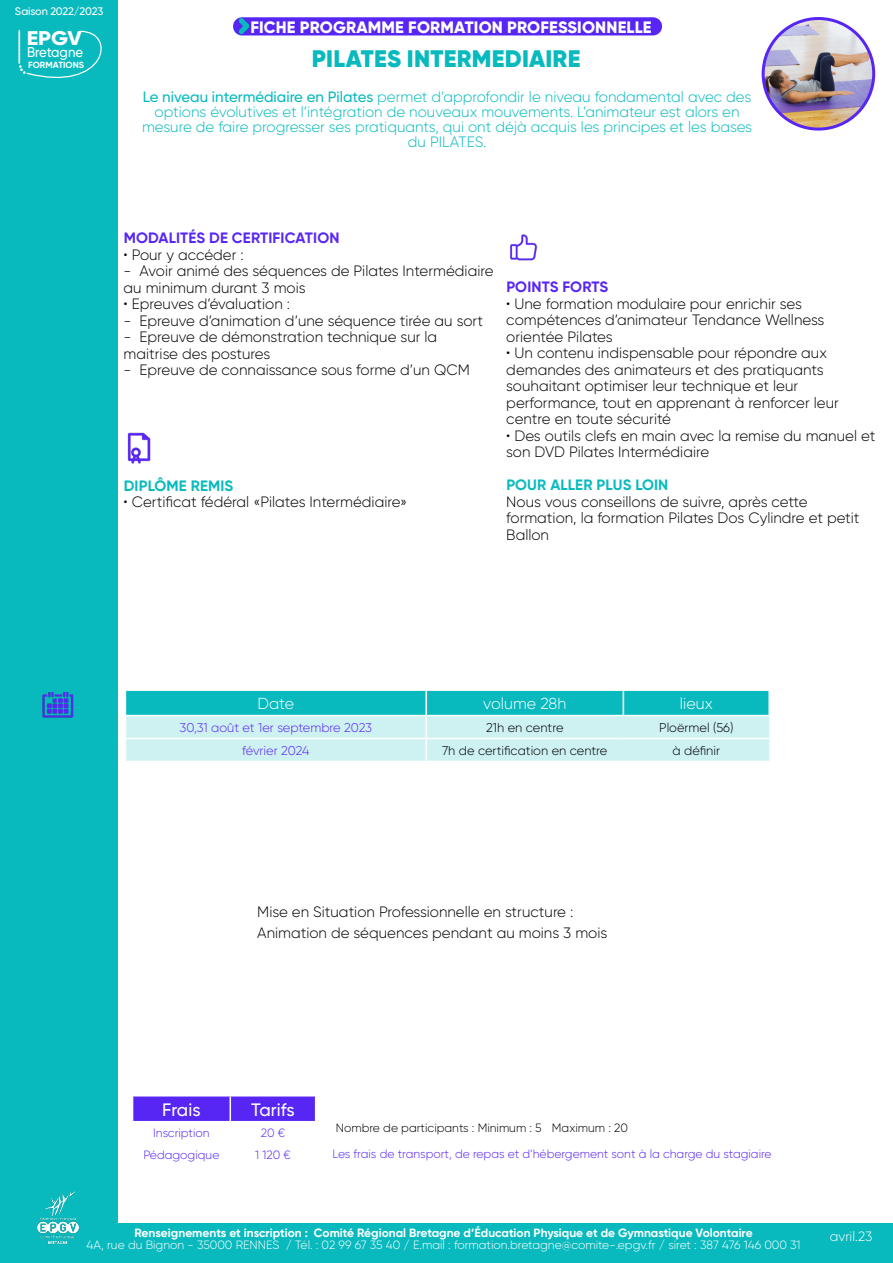
<style>
.page{position:relative;width:893px;height:1263px;background:#fff}
.page>*{position:absolute;margin:0;border:0;box-sizing:border-box;transform-origin:0 0}
.t1{font:900 24px "Gilroy";letter-spacing:.01em;color:#08babe}
.t2{font:800 19.8px "Gilroy";color:#fff;scale:1.1 1}
.t3{font:500 18px "Gilroy";color:#fff}
.t4{font:800 16.5px "Gilroy";letter-spacing:.01em;color:#fff}
.t5{font:300 15.9px "Gilroy";color:#fff}
.t6{font:300 15px/16.5px "Gilroy";color:#000}
.t7{font:300 15px/15px "Gilroy";color:#08babe;text-align:center}
.t8{font:700 15px "Gilroy";letter-spacing:.01em;color:#5826f4}
.t9{font:700 15px "Gilroy";letter-spacing:.01em;color:#08babe}
.t10{font:500 14.25px "Gilroy";color:#fff;scale:.93 1}
.t11{font:300 13.5px "Gilroy";color:#fff}
.t12{font:300 12.75px "Gilroy";color:#000}
.t13{font:300 12.75px "Gilroy";letter-spacing:-.005em;color:#5826f4}
.t14{font:300 12px "Gilroy";color:#fff}
.t15{font:300 12px "Gilroy";color:#5826f4}
.t16{font:700 12px "Gilroy";color:#fff}
.t17{font:300 12px "Gilroy";color:#000}
.t18{font:500 10.95px "Gilroy";letter-spacing:-.02em;color:#fff}
.t19{font:700 9px "Gilroy";color:#fff}
.s1{font-weight:500}
</style>
<div class="page">
<div style="left:0;top:0;width:118px;height:1263px;background:#08babe"></div>
<div style="left:232px;top:16px;width:432px;height:21px;background:#5826f4;border-radius:11px"></div>
<div style="left:230px;top:14px;width:435px;height:24px;border:3px solid #fff;border-radius:11px"></div>
<img style="left:236px;top:17px;width:18px;height:19px">
<img style="left:42px;top:692px;width:32px;height:26px">
<svg style="left:125px;top:690px;width:644px;height:71px;background:#8ddfe0"></svg>
<hr style="left:425px;top:716px;width:2px;height:22px;background:#fff">
<hr style="left:425px;top:739px;width:2px;height:22px;background:#fff">
<hr style="left:426px;top:715px;width:197px;height:1px;background:#fff">
<hr style="left:623px;top:715px;width:147px;height:1px;background:#fff">
<hr style="left:426px;top:738px;width:197px;height:1px;background:#fff">
<hr style="left:623px;top:738px;width:146px;height:1px;background:#fff">
<svg style="left:132px;top:1096px;width:184px;height:26px;background:#6537f4"></svg>
<svg style="left:19px;top:30px;width:83px;height:48px"></svg>
<div style="left:0;top:1224px;width:893px;height:39px;background:#08babe"></div>
<img style="left:37px;top:1191px;width:42px;height:54px">
<img style="left:763px;top:19px;width:111px;height:110px;border-radius:55px">
<div style="left:762px;top:17px;width:113px;height:114px;border:3px solid #5826f4;border-radius:50%"></div>
<img style="left:510px;top:234px;width:27px;height:27px">
<img style="left:127px;top:433px;width:24px;height:31px">
<p class="t18" style="left:15px;top:4px;width:90px">Saison 2022/2023</p>
<h2 class="t2" style="left:27px;top:25px;width:52px">EPGV</h2>
<p class="t10" style="left:27px;top:43px;width:62px">Bretagne</p>
<p class="t19" style="left:28px;top:59px;width:58px">FORMATIONS</p>
<p class="t4" style="left:250px;top:17px;width:403px">FICHE PROGRAMME FORMATION PROFESSIONNELLE</p>
<h1 class="t1" style="left:312px;top:43px;width:270px">PILATES INTERMEDIAIRE</h1>
<p class="t7" style="left:142px;top:89px;width:611px"><span class="s1">Le niveau intermédiaire en Pilates</span> permet d’approfondir le niveau fondamental avec des options évolutives et l’intégration de nouveaux mouvements. L’animateur est alors en mesure de faire progresser ses pratiquants, qui ont déjà acquis les principes et les bases du PILATES.</p>
<p class="t8" style="left:124px;top:228px;width:217px">MODALITÉS DE CERTIFICATION</p>
<p class="t6" style="left:124px;top:246px;width:122px">• Pour y accéder :</p>
<p class="t6" style="left:124px;top:262px;width:371px">- Avoir animé des séquences de Pilates Intermédiaire au minimum durant 3 mois</p>
<p class="t6" style="left:124px;top:295px;width:168px">• Epreuves d’évaluation :</p>
<p class="t6" style="left:124px;top:312px;width:361px">- Epreuve d’animation d’une séquence tirée au sort</p>
<p class="t6" style="left:124px;top:328px;width:315px">- Epreuve de démonstration technique sur la maitrise des postures</p>
<p class="t6" style="left:124px;top:361px;width:348px">- Epreuve de connaissance sous forme d’un QCM</p>
<p class="t9" style="left:124px;top:476px;width:111px">DIPLÔME REMIS</p>
<p class="t6" style="left:124px;top:493px;width:285px">• Certificat fédéral «Pilates Intermédiaire»</p>
<p class="t8" style="left:506px;top:277px;width:103px">POINTS FORTS</p>
<p class="t6" style="left:506px;top:295px;width:319px">• Une formation modulaire pour enrichir ses compétences d’animateur Tendance Wellness orientée Pilates</p>
<p class="t6" style="left:506px;top:344px;width:334px">• Un contenu indispensable pour répondre aux demandes des animateurs et des pratiquants souhaitant optimiser leur technique et leur performance, tout en apprenant à renforcer leur centre en toute sécurité</p>
<p class="t6" style="left:506px;top:427px;width:371px">• Des outils clefs en main avec la remise du manuel et son DVD Pilates Intermédiaire</p>
<p class="t9" style="left:506px;top:475px;width:163px">POUR ALLER PLUS LOIN</p>
<p class="t6" style="left:506px;top:493px;width:355px">Nous vous conseillons de suivre, après cette formation, la formation Pilates Dos Cylindre et petit<br>Ballon</p>
<p class="t5" style="left:257px;top:694px;width:38px">Date</p>
<p class="t5" style="left:483px;top:694px;width:85px">volume 28h</p>
<p class="t5" style="left:680px;top:694px;width:34px">lieux</p>
<p class="t13" style="left:180px;top:720px;width:194px">30,31 août et 1er septembre 2023</p>
<p class="t12" style="left:486px;top:720px;width:79px">21h en centre</p>
<p class="t12" style="left:659px;top:720px;width:76px">Ploërmel (56)</p>
<p class="t13" style="left:242px;top:743px;width:69px">février 2024</p>
<p class="t12" style="left:442px;top:743px;width:167px">7h de certification en centre</p>
<p class="t12" style="left:673px;top:743px;width:49px">à définir</p>
<p class="t6" style="left:257px;top:900px;width:352px;line-height:21.6px">Mise en Situation Professionnelle en structure :<br>Animation de séquences pendant au moins 3 mois</p>
<p class="t3" style="left:162px;top:1098px;width:40px">Frais</p>
<p class="t3" style="left:251px;top:1098px;width:45px">Tarifs</p>
<p class="t15" style="left:153px;top:1126px;width:58px">Inscription</p>
<p class="t15" style="left:261px;top:1126px;width:26px">20 €</p>
<p class="t15" style="left:143px;top:1147px;width:78px">Pédagogique</p>
<p class="t15" style="left:255px;top:1147px;width:37px">1 120 €</p>
<p class="t15" style="left:332px;top:1146px;width:441px">Les frais de transport, de repas et d’hébergement sont à la charge du stagiaire</p>
<p class="t17" style="left:336px;top:1121px;width:294px">Nombre de participants : Minimum : 5 Maximum : 20</p>
<p class="t16" style="left:135px;top:1225px;width:620px">Renseignements et inscription : Comité Régional Bretagne d’Éducation Physique et de Gymnastique Volontaire</p>
<p class="t14" style="left:87px;top:1238px;width:715px">4A, rue du Bignon - 35000 RENNES / Tél. : 02 99 67 35 40 / E.mail : formation.bretagne@comite-.epgv.fr / siret : 387 476 146 000 31</p>
<p class="t11" style="left:830px;top:1228px;width:44px">avril.23</p>
</div>
